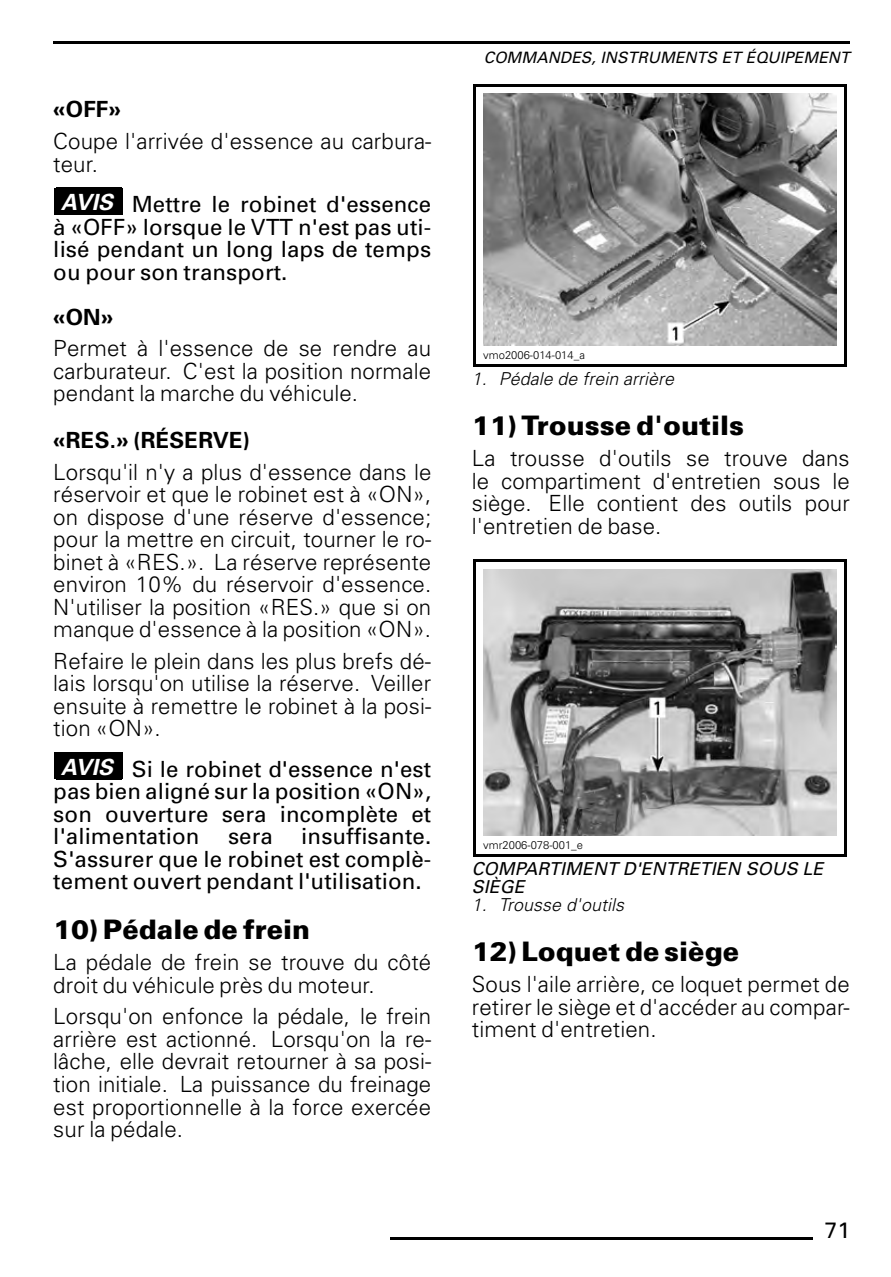
<style>
.page{position:relative;width:891px;height:1277px;background:#fff}
.page>*{position:absolute;margin:0;border:0;box-sizing:border-box;transform-origin:0 0}
.t1{font:300 56.25px "Univers";color:#000}
.t2{font:900 26.78px "Univers";letter-spacing:.005em;color:#000}
.t3{font:300 22.28px/22.5px "Univers";letter-spacing:.005em;color:#000;text-align:justify}
.t4{font:22.28px/22.5px "Univers";letter-spacing:.005em;color:#000;text-align:justify}
.t5{font:700 22.28px "Univers";letter-spacing:.005em;color:#000}
.t6{font:italic 300 17.78px "Univers";letter-spacing:.005em;color:#000}
.t7{font:italic 17.78px/18px "Univers";letter-spacing:.005em;color:#000}
.t8{font:italic 15.75px "Univers";letter-spacing:.005em;color:#000}
.t9{font:300 11.25px "Univers";color:#000}
.s1{font-weight:700;font-style:italic;color:#fff}
</style>
<div class="page">
<hr style="left:53px;top:41px;width:797px;height:3px;background:#000">
<div style="left:55px;top:189px;width:68px;height:25px;background:#000"></div>
<hr style="left:55px;top:188px;width:2px;height:27px;background:#000">
<hr style="left:56px;top:188px;width:49px;height:2px;background:#000">
<hr style="left:56px;top:212px;width:49px;height:3px;background:#000">
<hr style="left:121px;top:188px;width:2px;height:27px;background:#000">
<hr style="left:72px;top:188px;width:50px;height:2px;background:#000">
<hr style="left:72px;top:212px;width:50px;height:3px;background:#000">
<div style="left:55px;top:753px;width:68px;height:26px;background:#000"></div>
<hr style="left:55px;top:752px;width:2px;height:27px;background:#000">
<hr style="left:56px;top:752px;width:49px;height:3px;background:#000">
<hr style="left:121px;top:752px;width:2px;height:27px;background:#000">
<hr style="left:72px;top:752px;width:50px;height:3px;background:#000">
<img style="left:483px;top:94px;width:354px;height:251px">
<hr style="left:473px;top:85px;width:373px;height:2px;background:#000">
<hr style="left:473px;top:364px;width:373px;height:3px;background:#000">
<hr style="left:473px;top:86px;width:2px;height:280px;background:#000">
<hr style="left:844px;top:86px;width:3px;height:280px;background:#000">
<img style="left:483px;top:569px;width:354px;height:266px">
<hr style="left:473px;top:559px;width:373px;height:3px;background:#000">
<hr style="left:473px;top:854px;width:373px;height:3px;background:#000">
<hr style="left:473px;top:561px;width:2px;height:295px;background:#000">
<hr style="left:844px;top:561px;width:3px;height:295px;background:#000">
<p class="t5" style="left:53px;top:101px;width:69px">«OFF»</p>
<p class="t3" style="left:53px;top:132px;width:380px">Coupe l'arrivée d'essence au carbura&shy;teur.</p>
<p class="t4" style="left:53px;top:195px;width:379px;text-indent:8px"><span class="s1">AVIS</span> Mettre le robinet d'essence à «OFF» lorsque le VTT n'est pas uti&shy;lisé pendant un long laps de temps ou pour son transport.</p>
<p class="t5" style="left:53px;top:308px;width:61px">«ON»</p>
<p class="t3" style="left:53px;top:339px;width:379px">Permet à l'essence de se rendre au carburateur. C'est la position normale pendant la marche du véhicule.</p>
<p class="t5" style="left:53px;top:432px;width:198px">«RES.» (RÉSERVE)</p>
<p class="t3" style="left:53px;top:462px;width:380px">Lorsqu'il n'y a plus d'essence dans le réservoir et que le robinet est à «ON», on dispose d'une réserve d'essence; pour la mettre en circuit, tourner le ro&shy;binet à «RES.». La réserve représente environ 10% du réservoir d'essence.<br>N'utiliser la position «RES.» que si on manque d'essence à la position «ON».</p>
<p class="t3" style="left:53px;top:651px;width:379px">Refaire le plein dans les plus brefs dé&shy;lais lorsqu'on utilise la réserve. Veiller ensuite à remettre le robinet à la posi&shy;tion «ON».</p>
<p class="t4" style="left:53px;top:760px;width:379px;text-indent:8px"><span class="s1">AVIS</span> Si le robinet d'essence n'est pas bien aligné sur la position «ON», son ouverture sera incomplète et l'alimentation</p>
<p class="t4" style="left:53px;top:827px;width:379px;text-indent:248px">insuffisante.<br>S'assurer que le robinet est complè&shy;tement ouvert pendant l'utilisation.</p>
<p class="t2" style="left:53px;top:919px;width:258px">10) Pédale de frein</p>
<p class="t3" style="left:53px;top:953px;width:380px">La pédale de frein se trouve du côté droit du véhicule près du moteur.</p>
<p class="t3" style="left:53px;top:1007px;width:380px">Lorsqu'on enfonce la pédale, le frein arrière est actionné. Lorsqu'on la re&shy;lâche, elle devrait retourner à sa posi&shy;tion initiale. La puissance du freinage est proportionnelle à la force exercée sur la pédale.</p>
<p class="t4" style="left:228px;top:827px;width:46px">sera</p>
<p class="t8" style="left:484px;top:52px;width:367px">COMMANDES, INSTRUMENTS ET ÉQUIPEMENT</p>
<p class="t9" style="left:483px;top:351px;width:103px">vmo2006-014-014_a</p>
<p class="t6" style="left:472px;top:372px;width:204px">1. Pédale de frein arrière</p>
<p class="t2" style="left:472px;top:415px;width:274px">11) Trousse d'outils</p>
<p class="t3" style="left:472px;top:449px;width:379px">La trousse d'outils se trouve dans le compartiment d'entretien sous le siège. Elle contient des outils pour l'entretien de base.</p>
<p class="t9" style="left:483px;top:841px;width:102px">vmr2006-078-001_e</p>
<p class="t7" style="left:472px;top:861px;width:353px">COMPARTIMENT D'ENTRETIEN SOUS LE<br>SIÈGE</p>
<p class="t6" style="left:472px;top:898px;width:154px">1. Trousse d'outils</p>
<p class="t2" style="left:472px;top:941px;width:269px">12) Loquet de siège</p>
<p class="t3" style="left:472px;top:975px;width:379px">Sous l'aile arrière, ce loquet permet de retirer le siège et d'accéder au compar&shy;timent d'entretien.</p>
<h1 class="t1" style="left:391px;top:1192px;width:423px">_______________</h1>
<p class="t4" style="left:825px;top:1220px;width:26px">71</p>
</div>
